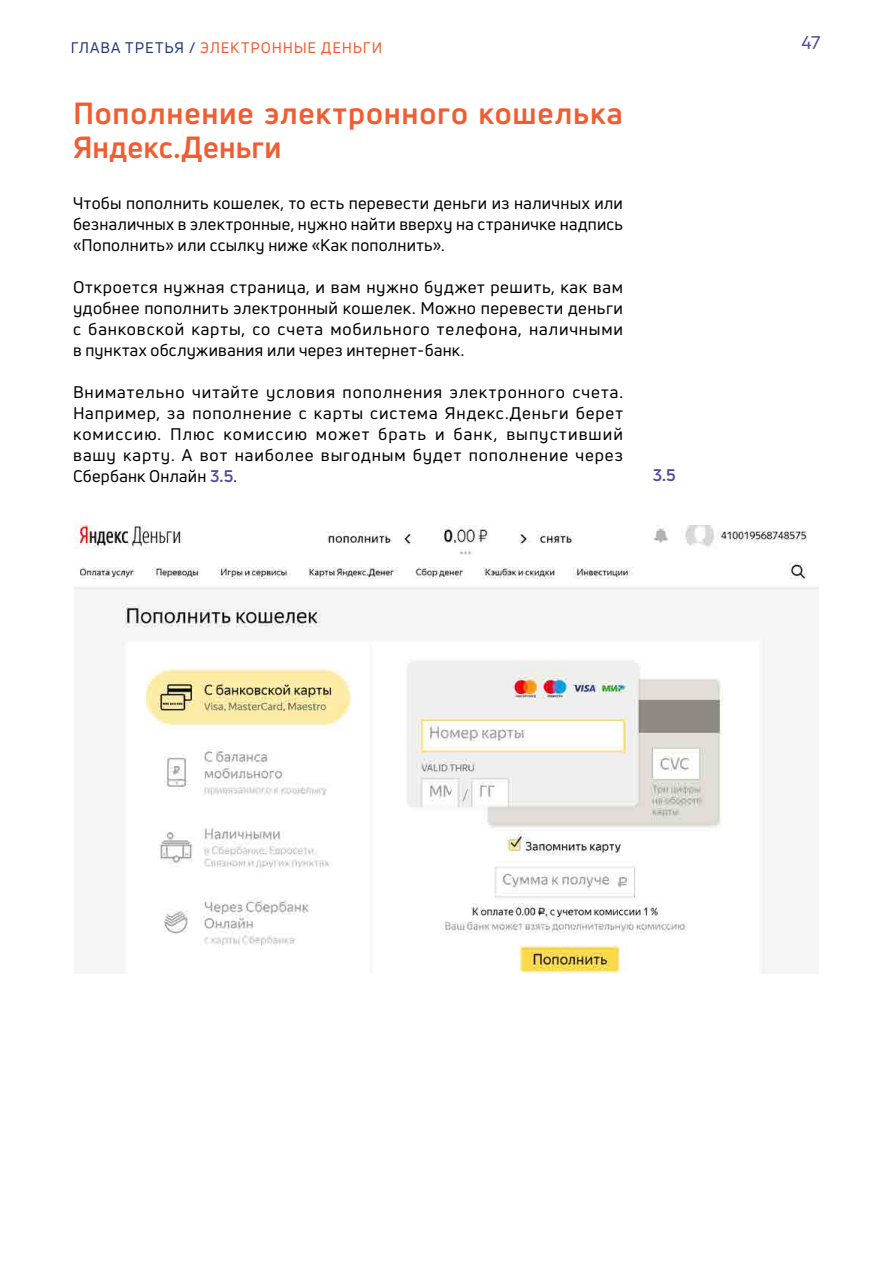
<style>
.page{position:relative;width:893px;height:1263px;background:#fff}
.page>*{position:absolute;margin:0;border:0;box-sizing:border-box;transform-origin:0 0}
.t1{font:700 30px/34.5px "Uni Neue";letter-spacing:.025em;color:#f15d31}
.t2{font:18px "Uni Neue";color:#55499e}
.t3{font:16.5px/21px "Uni Neue";letter-spacing:.025em;color:#000;text-align:justify}
.t4{font:700 16.5px "Uni Neue";color:#55499e}
.t5{font:15px "Uni Neue";letter-spacing:.06em;color:#f15d31}
.s1{color:#213679}
.s2{font-weight:700;color:#55499e}
</style>
<div class="page">
<img style="left:75px;top:525px;width:743px;height:448px">
<p class="t5" style="left:71px;top:39px;width:313px"><span class="s1">ГЛАВА ТРЕТЬЯ /</span> ЭЛЕКТРОННЫЕ ДЕНЬГИ</p>
<h1 class="t1" style="left:73px;top:95px;width:551px">Пополнение электронного кошелька<br>Яндекс.Деньги</h1>
<p class="t3" style="left:73px;top:193px;width:551px">Чтобы пополнить кошелек, то есть перевести деньги из наличных или безналичных в электронные, нужно найти вверху на страничке надпись «Пополнить» или ссылку ниже «Как пополнить».</p>
<p class="t3" style="left:73px;top:277px;width:551px">Откроется нужная страница, и вам нужно буджет решить, как вам удобнее пополнить электронный кошелек. Можно перевести деньги с банковской карты, со счета мобильного телефона, наличными в пунктах обслуживания или через интернет-банк.</p>
<p class="t3" style="left:73px;top:382px;width:551px">Внимательно читайте условия пополнения электронного счета.<br>Например, за пополнение с карты система Яндекс.Деньги берет комиссию. Плюс комиссию может брать и банк, выпустивший вашу карту. А вот наиболее выгодным будет пополнение через Сбербанк Онлайн <span class="s2">3.5</span>.</p>
<p class="t4" style="left:653px;top:465px;width:25px">3.5</p>
<p class="t2" style="left:802px;top:31px;width:20px">47</p>
</div>
